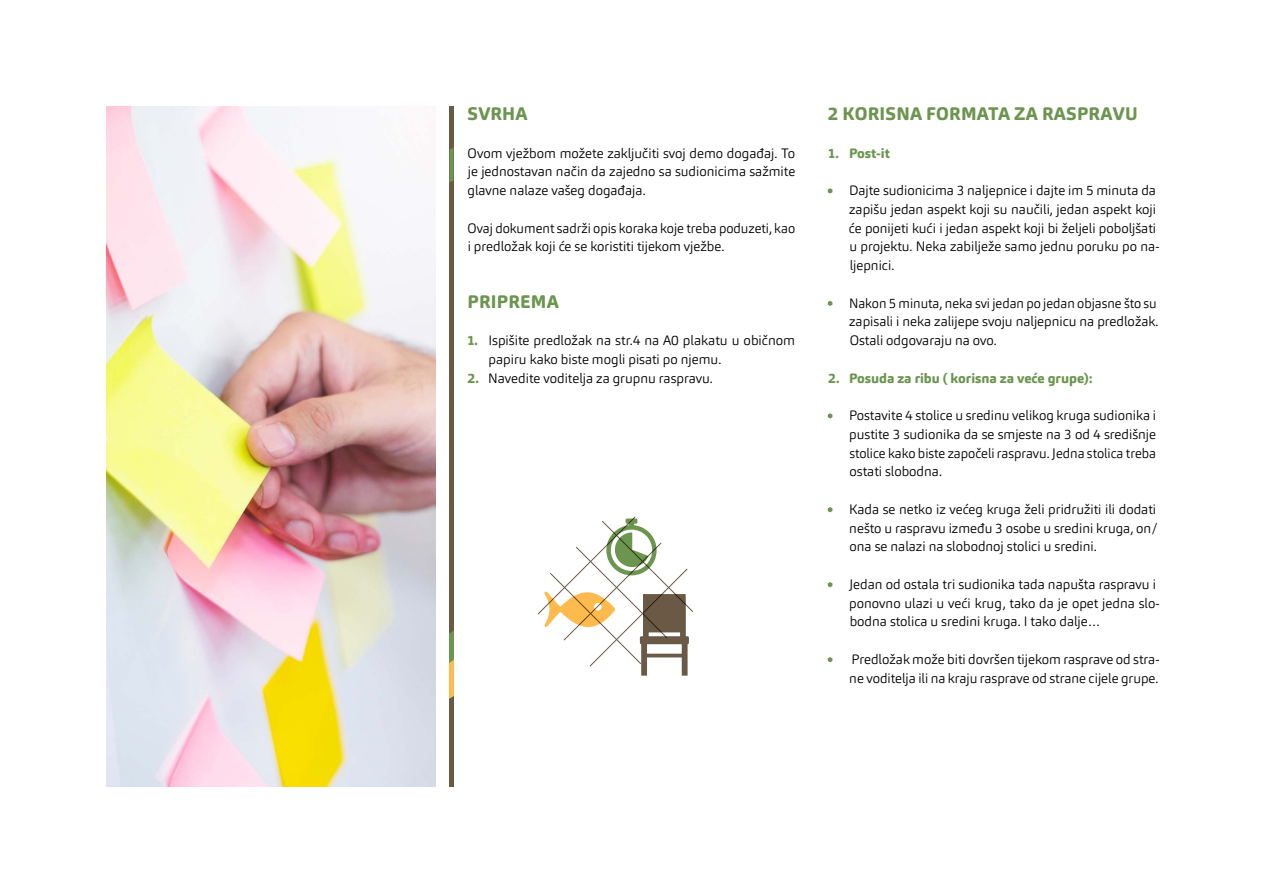
<style>
.page{position:relative;width:1263px;height:893px;background:#fff}
.page>*{position:absolute;margin:0;border:0;box-sizing:border-box;transform-origin:0 0}
.t1{font:800 18px "Carnas";letter-spacing:.01em;color:#6c954f}
.t2{font:300 13.5px/18.8px "Carnas";color:#000}
.t3{font:800 13.5px "Carnas";color:#6c954f}
.s1{font-weight:800;color:#6c954f}
</style>
<div class="page">
<svg style="left:828px;top:188px;width:4px;height:6px"></svg>
<svg style="left:828px;top:301px;width:4px;height:5px"></svg>
<svg style="left:828px;top:413px;width:4px;height:6px"></svg>
<svg style="left:828px;top:507px;width:4px;height:5px"></svg>
<svg style="left:828px;top:582px;width:4px;height:5px"></svg>
<svg style="left:828px;top:657px;width:4px;height:5px"></svg>
<div style="left:449px;top:106px;width:5px;height:681px;background:#6a5945"></div>
<svg style="left:449px;top:147px;width:5px;height:36px"></svg>
<svg style="left:449px;top:630px;width:5px;height:69px"></svg>
<img style="left:106px;top:106px;width:329px;height:681px">
<svg style="left:537px;top:516px;width:157px;height:160px"></svg>
<h1 class="t1" style="left:468px;top:102px;width:62px">SVRHA</h1>
<p class="t2" style="left:467px;top:143px;width:329px;text-align:justify">Ovom vježbom možete zaključiti svoj demo događaj. To je jednostavan način da zajedno sa sudionicima sažmite glavne nalaze vašeg događaja.</p>
<p class="t2" style="left:468px;top:218px;width:329px">Ovaj dokument sadrži opis koraka koje treba poduzeti, kao i predložak koji će se koristiti tijekom vježbe.</p>
<h1 class="t1" style="left:467px;top:290px;width:93px">PRIPREMA</h1>
<p class="t2" style="left:489px;top:331px;width:308px;text-indent:-22px"><span class="s1">1.</span> Ispišite predložak na str.4 na A0 plakatu u običnom papiru kako biste mogli pisati po njemu.</p>
<p class="t2" style="left:467px;top:368px;width:247px"><span class="s1">2.</span> Navedite voditelja za grupnu raspravu.</p>
<h1 class="t1" style="left:828px;top:102px;width:311px">2 KORISNA FORMATA ZA RASPRAVU</h1>
<p class="t3" style="left:827px;top:144px;width:64px">1. Post-it</p>
<p class="t2" style="left:849px;top:181px;width:312px">Dajte sudionicima 3 naljepnice i dajte im 5 minuta da zapišu jedan aspekt koji su naučili, jedan aspekt koji će ponijeti kući i jedan aspekt koji bi željeli poboljšati u projektu. Neka zabilježe samo jednu poruku po na&shy;ljepnici.</p>
<p class="t2" style="left:849px;top:293px;width:311px">Nakon 5 minuta, neka svi jedan po jedan objasne što su zapisali i neka zalijepe svoju naljepnicu na predložak.<br>Ostali odgovaraju na ovo.</p>
<p class="t3" style="left:828px;top:369px;width:266px">2. Posuda za ribu ( korisna za veće grupe):</p>
<p class="t2" style="left:849px;top:406px;width:309px;text-align:justify">Postavite 4 stolice u sredinu velikog kruga sudionika i pustite 3 sudionika da se smjeste na 3 od 4 središnje stolice kako biste započeli raspravu. Jedna stolica treba ostati slobodna.</p>
<p class="t2" style="left:849px;top:500px;width:310px;text-align:justify">Kada se netko iz većeg kruga želi pridružiti ili dodati nešto u raspravu između 3 osobe u sredini kruga, on/ ona se nalazi na slobodnoj stolici u sredini.</p>
<p class="t2" style="left:849px;top:575px;width:312px">Jedan od ostala tri sudionika tada napušta raspravu i ponovno ulazi u veći krug, tako da je opet jedna slo&shy;bodna stolica u sredini kruga. I tako dalje…</p>
<p class="t2" style="left:849px;top:650px;width:312px">Predložak može biti dovršen tijekom rasprave od stra&shy;ne voditelja ili na kraju rasprave od strane cijele grupe.</p>
</div>
